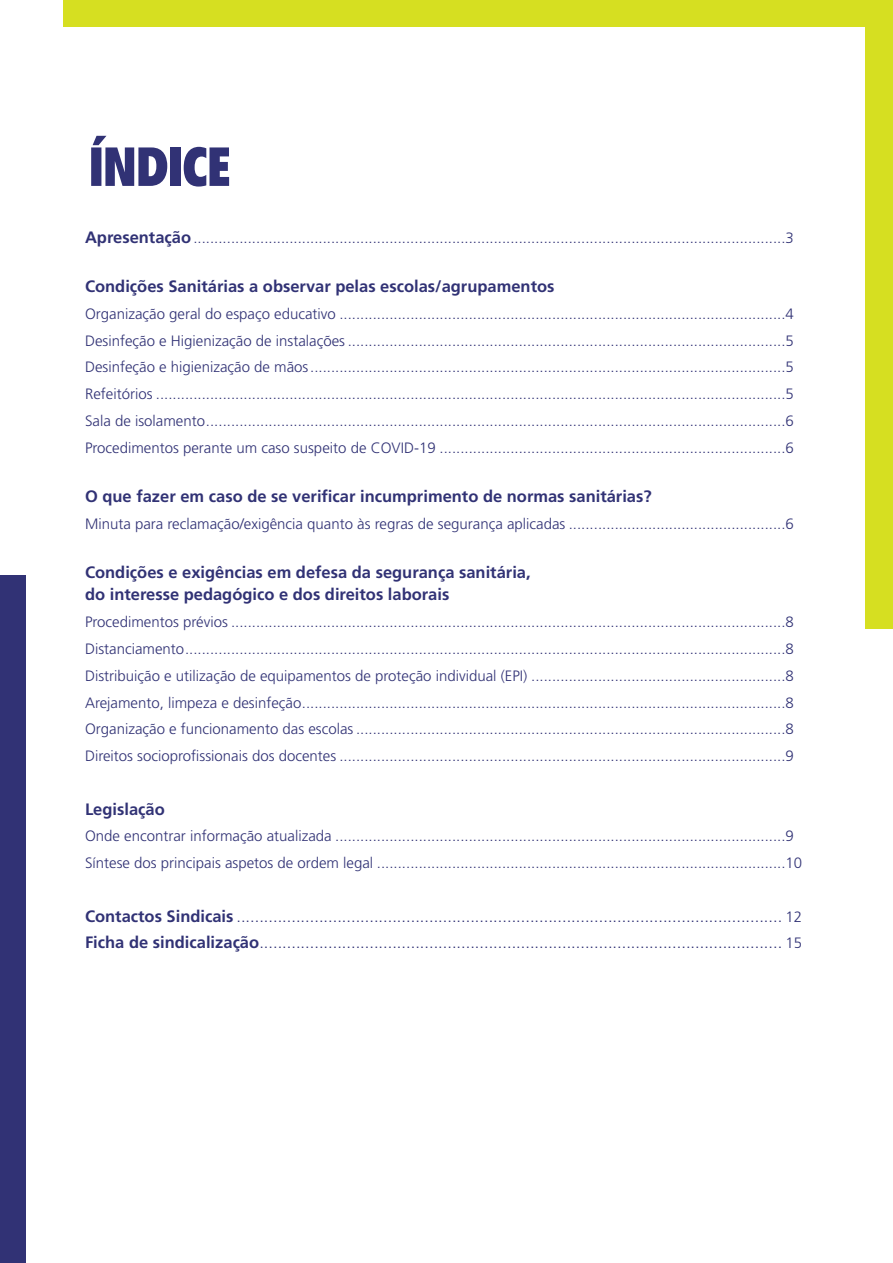
<style>
.page{position:relative;width:893px;height:1263px;background:#fff}
.page>*{position:absolute;margin:0;border:0;box-sizing:border-box;transform-origin:0 0}
.t1{font:900 condensed 54px "Flyer LT Std";color:#313275}
.t2{font:300 16.5px "Frutiger LT Std";color:#313275}
.t3{font:700 16.5px/22.5px "Frutiger LT Std";color:#313275}
.t4{font:300 15px "Frutiger LT Std";color:#313275}
.s1{font-weight:700;font-size:16.5px}
.s2{font-weight:700}
.s3{font-size:15px}
</style>
<div class="page">
<div style="left:64px;top:0;width:829px;height:26px;background:#d6df21"></div>
<div style="left:865px;top:9px;width:28px;height:620px;background:#d6df21"></div>
<div style="left:0;top:575px;width:25px;height:688px;background:#313275"></div>
<p class="t1" style="left:89px;top:135px;width:143px">ÍNDICE</p>
<p class="t4" style="left:85px;top:229px;width:710px"><span class="s1">Apresentação</span> ..............................................................................................................................................3</p>
<p class="t3" style="left:85px;top:275px;width:471px">Condições Sanitárias a observar pelas escolas/agrupamentos</p>
<p class="t4" style="left:85px;top:305px;width:710px">Organização geral do espaço educativo ...........................................................................................................4</p>
<p class="t4" style="left:85px;top:332px;width:710px">Desinfeção e Higienização de instalações .........................................................................................................5</p>
<p class="t4" style="left:85px;top:359px;width:710px">Desinfeção e higienização de mãos..................................................................................................................5</p>
<p class="t4" style="left:85px;top:385px;width:710px">Refeitórios .......................................................................................................................................................5</p>
<p class="t4" style="left:85px;top:412px;width:710px">Sala de isolamento...........................................................................................................................................6</p>
<p class="t4" style="left:85px;top:439px;width:710px">Procedimentos perante um caso suspeito de COVID-19 ...................................................................................6</p>
<p class="t3" style="left:85px;top:485px;width:568px">O que fazer em caso de se verificar incumprimento de normas sanitárias?</p>
<p class="t4" style="left:85px;top:515px;width:710px">Minuta para reclamação/exigência quanto às regras de segurança aplicadas ....................................................6</p>
<p class="t3" style="left:85px;top:561px;width:447px">Condições e exigências em defesa da segurança sanitária, do interesse pedagógico e dos direitos laborais</p>
<p class="t4" style="left:85px;top:614px;width:710px">Procedimentos prévios .....................................................................................................................................8</p>
<p class="t4" style="left:85px;top:640px;width:710px">Distanciamento................................................................................................................................................8</p>
<p class="t4" style="left:85px;top:667px;width:710px">Distribuição e utilização de equipamentos de proteção individual (EPI) .............................................................8</p>
<p class="t4" style="left:85px;top:694px;width:710px">Arejamento, limpeza e desinfeção....................................................................................................................8</p>
<p class="t4" style="left:85px;top:721px;width:710px">Organização e funcionamento das escolas .......................................................................................................8</p>
<p class="t4" style="left:85px;top:747px;width:710px">Direitos socioprofissionais dos docentes ...........................................................................................................9</p>
<p class="t3" style="left:85px;top:798px;width:81px">Legislação</p>
<p class="t4" style="left:85px;top:828px;width:710px">Onde encontrar informação atualizada ............................................................................................................9</p>
<p class="t4" style="left:85px;top:854px;width:719px">Síntese dos principais aspetos de ordem legal ..................................................................................................10</p>
<p class="t2" style="left:85px;top:906px;width:719px"><span class="s2">Contactos Sindicais</span> ....................................................................................................................... <span class="s3">12</span></p>
<p class="t2" style="left:85px;top:933px;width:719px"><span class="s2">Ficha de sindicalização</span>.................................................................................................................. <span class="s3">15</span></p>
</div>
